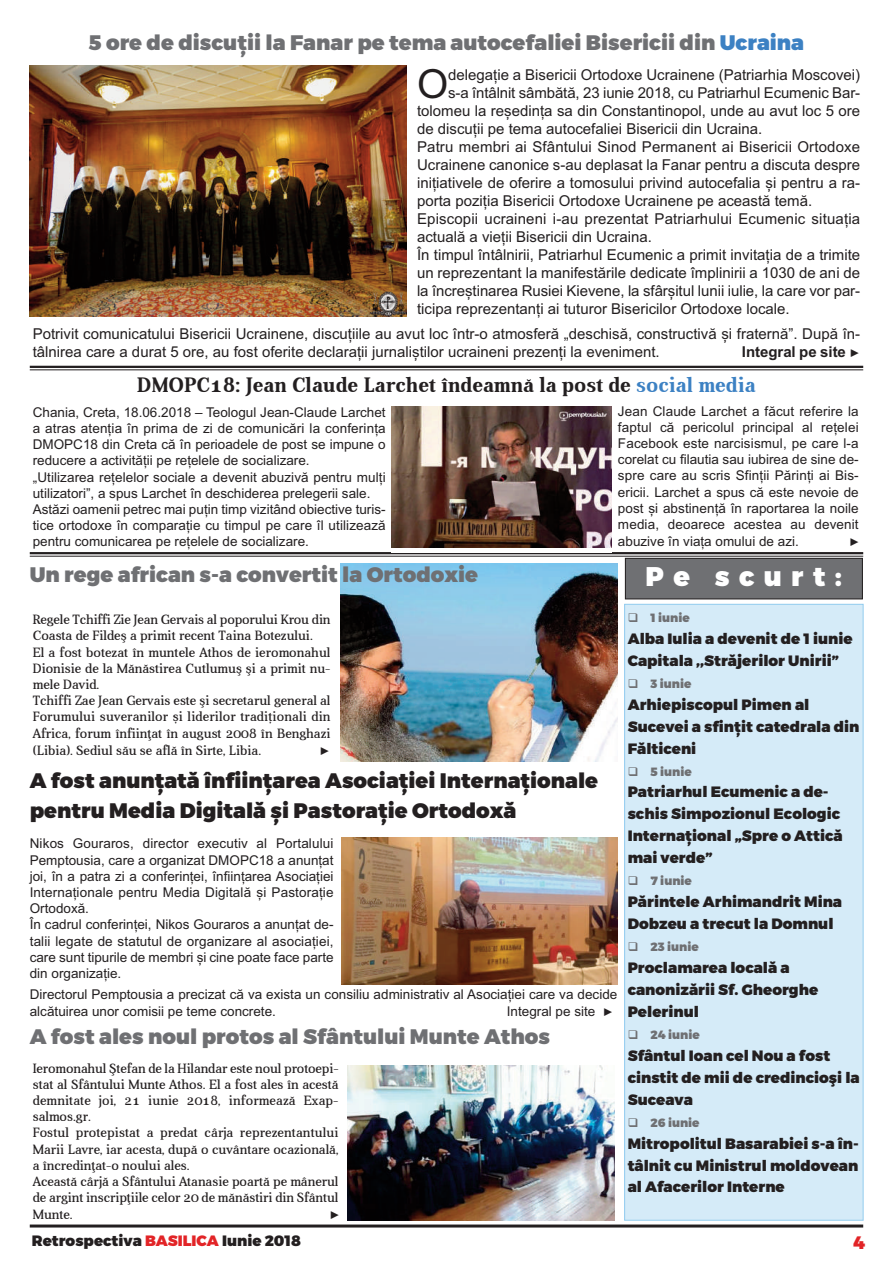
<style>
.page{position:relative;width:893px;height:1263px;background:#fff}
.page>*{position:absolute;margin:0;border:0;box-sizing:border-box;transform-origin:0 0}
.t1{font:40.05px "Arial";color:#231f20}
.t2{font:27px "Trueno Blk";letter-spacing:.35em;color:#fff}
.t3{font:21px "Trueno Blk";color:#6f7073}
.t4{font:21px/30.8px "Trueno Blk";color:#231f20}
.t5{font:700 21px "Aver";color:#231f20}
.t6{font:18px "Trueno Blk";color:#e22427}
.t7{font:15px/18px "Arial";color:#231f20}
.t8{font:15px/21.9px "Trueno Blk";color:#231f20}
.t9{font:700 15px "Arial";letter-spacing:-.005em;color:#231f20}
.t10{font:13.5px/16.2px "Arial";color:#231f20}
.t11{font:13.5px/16.4px "Aver";color:#231f20}
.t12{font:13.5px "Lucida Sans Unicode";color:#231f20}
.t13{font:12px "Trueno Blk";color:#6f7073}
.s1{color:#3c81c3}
.s2{font-family:"Lucida Sans Unicode";font-weight:400;font-size:13.5px}
.s3{font-family:"Lucida Sans Unicode"}
.s4{color:#e22427}
</style>
<div class="page">
<hr style="left:30px;top:1224px;width:833px;height:3px;background:#231f20">
<hr style="left:30px;top:552px;width:833px;height:2px;background:#231f20">
<hr style="left:30px;top:556px;width:833px;height:1px;background:#231f20">
<hr style="left:30px;top:366px;width:833px;height:2px;background:#231f20">
<hr style="left:30px;top:369px;width:833px;height:1px;background:#231f20">
<div style="left:625px;top:604px;width:238px;height:616px;background:#d5ebf8"></div>
<div style="left:624px;top:604px;width:239px;height:616px;border:1px solid #92ccef"></div>
<div style="left:625px;top:558px;width:237px;height:41px;background:#6f7073"></div>
<div style="left:625px;top:558px;width:237px;height:41px;border:1px solid #231f20"></div>
<img style="left:30px;top:66px;width:376px;height:251px">
<div style="left:392px;top:406px;width:220px;height:147px;background:#fff"></div>
<img style="left:392px;top:406px;width:220px;height:142px">
<img style="left:341px;top:564px;width:276px;height:197px">
<img style="left:342px;top:837px;width:275px;height:147px">
<img style="left:347px;top:1066px;width:268px;height:154px">
<h3 class="t3" style="left:89px;top:35px;width:717px">5 ore de discuții la Fanar pe tema autocefaliei Bisericii din <span class="s1">Ucraina</span></h3>
<h1 class="t1" style="left:417px;top:61px;width:33px">O</h1>
<p class="t7" style="left:448px;top:66px;width:414px">delegație a Bisericii Ortodoxe Ucrainene (Patriarhia Moscovei)</p>
<p class="t7" style="left:448px;top:84px;width:414px">s-a întâlnit sâmbătă, 23 iunie 2018, cu Patriarhul Ecumenic Bar-</p>
<p class="t7" style="left:417px;top:102px;width:445px">tolomeu la reședința sa din Constantinopol, unde au avut loc 5 ore</p>
<p class="t7" style="left:417px;top:120px;width:347px">de discuții pe tema autocefaliei Bisericii din Ucraina.</p>
<p class="t7" style="left:417px;top:138px;width:445px">Patru membri ai Sfântului Sinod Permanent ai Bisericii Ortodoxe</p>
<p class="t7" style="left:417px;top:156px;width:445px">Ucrainene canonice s-au deplasat la Fanar pentru a discuta despre</p>
<p class="t7" style="left:417px;top:174px;width:445px">inițiativele de oferire a tomosului privind autocefalia și pentru a ra-</p>
<p class="t7" style="left:417px;top:192px;width:397px">porta poziția Bisericii Ortodoxe Ucrainene pe această temă.</p>
<p class="t7" style="left:417px;top:210px;width:445px">Episcopii ucraineni i-au prezentat Patriarhului Ecumenic situația</p>
<p class="t7" style="left:417px;top:228px;width:237px">actuală a vieții Bisericii din Ucraina.</p>
<p class="t7" style="left:417px;top:246px;width:445px">În timpul întâlnirii, Patriarhul Ecumenic a primit invitația de a trimite</p>
<p class="t7" style="left:417px;top:264px;width:445px">un reprezentant la manifestările dedicate împlinirii a 1030 de ani de</p>
<p class="t7" style="left:417px;top:282px;width:445px">la încreștinarea Rusiei Kievene, la sfârșitul lunii iulie, la care vor par-</p>
<p class="t7" style="left:417px;top:300px;width:374px">ticipa reprezentanți ai tuturor Bisericilor Ortodoxe locale.</p>
<p class="t7" style="left:33px;top:325px;width:829px">Potrivit comunicatului Bisericii Ucrainene, discuțiile au avut loc într-o atmosferă „deschisă, constructivă și fraternă”. După în&shy;tâlnirea care a durat 5 ore, au fost oferite declarații jurnaliștilor ucraineni prezenți la eveniment.</p>
<p class="t9" style="left:742px;top:343px;width:120px">Integral pe site <span class="s2">▶</span></p>
<h3 class="t5" style="left:137px;top:372px;width:620px">DMOPC18: Jean Claude Larchet îndeamnă la post de <span class="s1">social media</span></h3>
<p class="t10" style="left:33px;top:404px;width:354px">Chania, Creta, 18.06.2018 – Teologul Jean-Claude Larchet a atras atenția în prima de zi de comunicări la conferința DMOPC18 din Creta că în perioadele de post se impune o reducere a activității pe rețelele de socializare.<br>„Utilizarea rețelelor sociale a devenit abuzivă pentru mulți utilizatori”, a spus Larchet în deschiderea prelegerii sale.<br>Astăzi oamenii petrec mai puțin timp vizitând obiective turis&shy;tice ortodoxe în comparație cu timpul pe care îl utilizează pentru comunicarea pe rețelele de socializare.</p>
<p class="t10" style="left:618px;top:403px;width:242px;text-align:justify">Jean Claude Larchet a făcut referire la faptul că pericolul principal al rețelei Facebook este narcisismul, pe care l-a corelat cu filautia sau iubirea de sine de&shy;spre care au scris Sfinții Părinți ai Bis&shy;ericii. Larchet a spus că este nevoie de post și abstinență în raportarea la noile media, deoarece acestea au devenit abuzive în viața omului de azi.</p>
<p class="t12" style="left:849px;top:533px;width:12px">▶</p>
<h3 class="t3" style="left:30px;top:566px;width:450px">Un rege african s-a convertit la Ortodoxie</h3>
<p class="t11" style="left:33px;top:611px;width:299px">Regele Tchiffi Zie Jean Gervais al poporului Krou din Coasta de Fildeş a primit recent Taina Botezului.<br>El a fost botezat în muntele Athos de ieromonahul Dionisie de la Mănăstirea Cutlumuş şi a primit nu&shy;mele David.<br>Tchiffi Zae Jean Gervais este şi secretarul general al Forumului suveranilor și liderilor tradiționali din Africa, forum înfiinţat în august 2008 în Benghazi (Libia). Sediul său se află în Sirte, Libia.</p>
<p class="t12" style="left:320px;top:742px;width:12px">▶</p>
<h3 class="t4" style="left:30px;top:766px;width:570px">A fost anunțată înființarea Asociației Internaționale pentru Media Digitală și Pastorație Ortodoxă</h3>
<p class="t10" style="left:30px;top:835px;width:305px">Nikos Gouraros, director executiv al Portalului Pemptousia, care a organizat DMOPC18 a anunțat joi, în a patra zi a conferinței, înființarea Asociației Internaționale pentru Media Digitală și Pastorație Ortodoxă.<br>În cadrul conferinței, Nikos Gouraros a anunțat de&shy;talii legate de statutul de organizare al asociației, care sunt tipurile de membri și cine poate face parte din organizație.</p>
<p class="t10" style="left:30px;top:986px;width:589px;line-height:17px">Directorul Pemptousia a precizat că va exista un consiliu administrativ al Asociației care va decide alcătuirea unor comisii pe teme concrete.</p>
<p class="t10" style="left:507px;top:1003px;width:108px">Integral pe site <span class="s3">▶</span></p>
<h3 class="t3" style="left:30px;top:1029px;width:522px">A fost ales noul protos al sfântului Munte Athos</h3>
<p class="t11" style="left:33px;top:1060px;width:307px">Ieromonahul Ştefan de la Hilandar este noul protoepi&shy;stat al Sfântului Munte Athos. El a fost ales în acestă demnitate joi, 21 iunie 2018, informează Exap&shy;salmos.gr.<br>Fostul protepistat a predat cârja reprezentantului Marii Lavre, iar acesta, după o cuvântare ocazională, a încredinţat-o noului ales.<br>Această cârjă a Sfântului Atanasie poartă pe mânerul de argint inscripţiile celor 20 de mănăstiri din Sfântul Munte.</p>
<p class="t12" style="left:330px;top:1207px;width:12px">▶</p>
<h2 class="t2" style="left:646px;top:566px;width:198px">Pe scurt:</h2>
<p class="t13" style="left:628px;top:613px;width:64px">❑ 1 iunie</p>
<p class="t8" style="left:628px;top:629px;width:226px">Alba Iulia a devenit de 1 iunie<br>Capitala ,,străjerilor Unirii”</p>
<p class="t13" style="left:628px;top:679px;width:65px">❑ 3 iunie</p>
<p class="t8" style="left:628px;top:695px;width:233px">Arhiepiscopul Pimen al sucevei a sfințit catedrala din<br>Fălticeni</p>
<p class="t13" style="left:628px;top:767px;width:66px">❑ 5 iunie</p>
<p class="t8" style="left:628px;top:782px;width:217px">Patriarhul Ecumenic a de&shy;schis simpozionul Ecologic<br>Internațional „spre o Attică mai verde”</p>
<p class="t13" style="left:628px;top:876px;width:66px">❑ 7 iunie</p>
<p class="t8" style="left:628px;top:892px;width:216px">Părintele Arhimandrit Mina<br>Dobzeu a trecut la Domnul</p>
<p class="t13" style="left:628px;top:942px;width:73px">❑ 23 iunie</p>
<p class="t8" style="left:628px;top:958px;width:192px">Proclamarea locală a canonizării sf. Gheorghe<br>Pelerinul</p>
<p class="t13" style="left:628px;top:1030px;width:74px">❑ 24 iunie</p>
<p class="t8" style="left:628px;top:1046px;width:234px">sfântul Ioan cel Nou a fost cinstit de mii de credincioşi la suceava</p>
<p class="t13" style="left:628px;top:1118px;width:73px">❑ 26 iunie</p>
<p class="t8" style="left:628px;top:1133px;width:233px;text-align:justify">Mitropolitul Basarabiei s-a în&shy;tâlnit cu Ministrul moldovean al Afacerilor Interne</p>
<p class="t8" style="left:32px;top:1231px;width:271px">Retrospectiva <span class="s4">BAsIlICA</span> Iunie 2018</p>
<h3 class="t6" style="left:853px;top:1235px;width:13px">4</h3>
</div>
